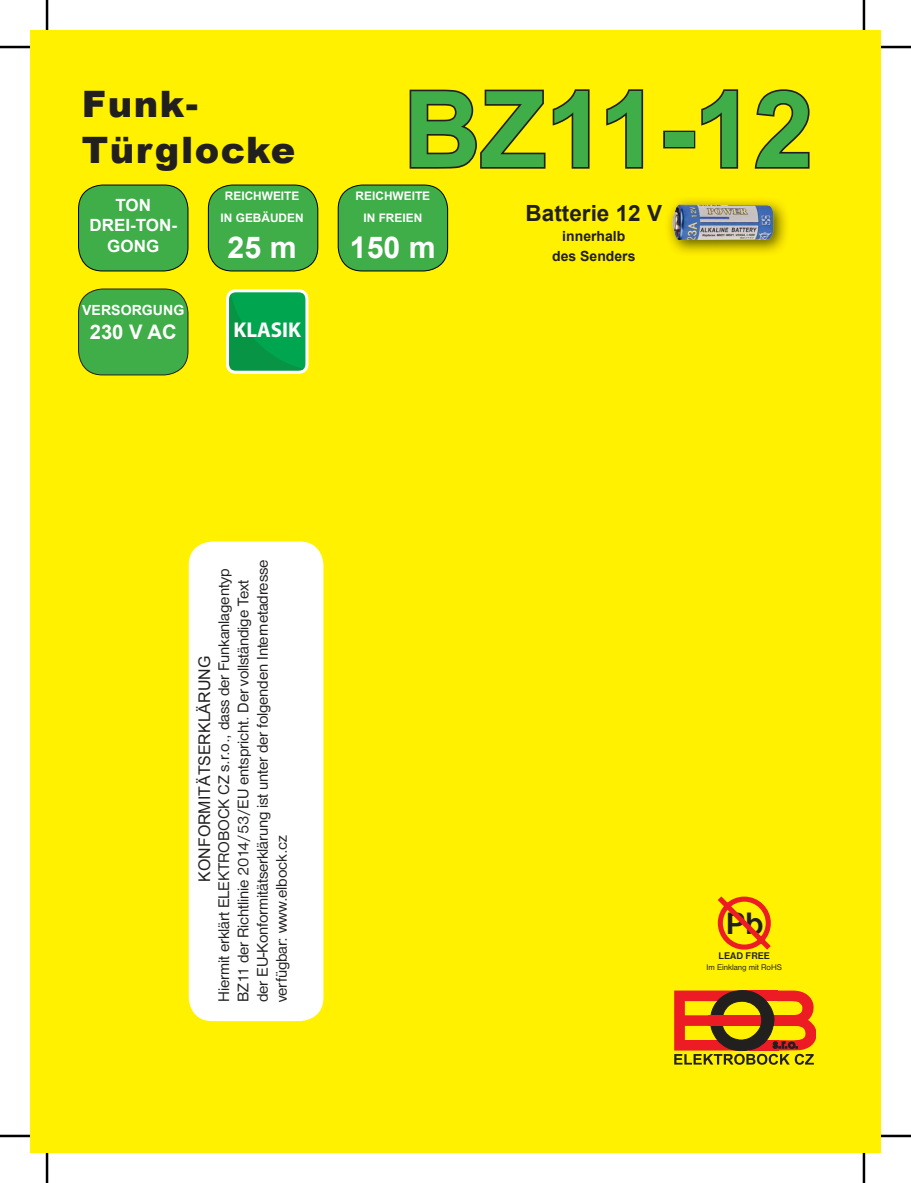
<style>
.page{position:relative;width:911px;height:1183px;background:#fff}
.page>*{position:absolute;margin:0;border:0;box-sizing:border-box;transform-origin:0 0}
.t1{font:700 105.8px "Arial";color:#3fad48}
.t2{font:900 36.4px/46.4px "Arial";letter-spacing:.04em;color:#221f1f}
.t3{font:700 32.2px "Nimbus Sans DOT";color:#231f20}
.t4{font:700 30px "Arial";color:#fff}
.t5{font:700 22.2px "Arial";color:#221f1f}
.t6{font:700 21.4px "Myriad Pro";color:#fff}
.t7{font:700 20px "Arial";color:#fff}
.t8{font:700 16.8px/20.2px "Arial";color:#fff;text-align:center}
.t9{font:16px/19.2px "Nimbus Sans DOT";letter-spacing:-.01em;color:#221f1f}
.t10{font:16px "Arial";color:#221f1f}
.t11{font:700 14px/20px "Arial";color:#221f1f;text-align:center}
.t12{font:700 14px "Arial";color:#fff}
.t13{font:700 11.8px/21.2px "Arial";color:#fff;text-align:center}
.t14{font:700 10px "Nimbus Sans DOT";color:#221f1f}
.t15{font:8.4px "Nimbus Sans DOT";color:#221f1f}
</style>
<div class="page">
<div style="left:30px;top:30px;width:850px;height:1123px;background:#fff100"></div>
<svg style="left:674px;top:990px;width:141px;height:74px"></svg>
<div style="left:189px;top:541px;width:134px;height:480px;background:#fff;border-radius:24px"></div>
<svg style="left:717px;top:896px;width:53px;height:53px"></svg>
<div style="left:79px;top:185px;width:109px;height:86px;background:#3fad48;border-radius:24px"></div>
<div style="left:78px;top:185px;width:110px;height:86px;border:1px solid #000;border-radius:24px"></div>
<div style="left:79px;top:289px;width:109px;height:86px;background:#3fad48;border-radius:24px"></div>
<div style="left:78px;top:289px;width:110px;height:86px;border:1px solid #221f1f;border-radius:24px"></div>
<div style="left:208px;top:185px;width:110px;height:86px;background:#3fad48;border-radius:24px"></div>
<div style="left:208px;top:185px;width:110px;height:86px;border:1px solid #000;border-radius:24px"></div>
<div style="left:338px;top:185px;width:109px;height:86px;background:#3fad48;border-radius:24px"></div>
<div style="left:338px;top:185px;width:110px;height:86px;border:1px solid #000;border-radius:24px"></div>
<svg style="left:230px;top:291px;width:77px;height:78px;background:#029f4c"></svg>
<div style="left:226px;top:289px;width:82px;height:85px;border:3px solid #fff;border-radius:9px"></div>
<svg style="left:409px;top:89px;width:400px;height:80px"></svg>
<img style="left:668px;top:199px;width:119px;height:55px">
<img style="left:672px;top:205px;width:101px;height:35px">
<hr style="left:0;top:46px;width:30px;height:2px;background:#000">
<hr style="left:880px;top:46px;width:30px;height:2px;background:#000">
<hr style="left:0;top:1134px;width:30px;height:3px;background:#000">
<hr style="left:880px;top:1134px;width:30px;height:3px;background:#000">
<hr style="left:46px;top:0;width:2px;height:30px;background:#000">
<hr style="left:46px;top:1153px;width:2px;height:30px;background:#000">
<hr style="left:862px;top:0;width:3px;height:30px;background:#000">
<hr style="left:862px;top:1153px;width:3px;height:30px;background:#000">
<h2 class="t2" style="left:82px;top:84px;width:215px">Funk-<br>Türglocke</h2>
<p class="t8" style="left:89px;top:197px;width:89px">TON<br>DREI-TON-<br>GONG</p>
<p class="t12" style="left:82px;top:305px;width:104px">VERSORGUNG</p>
<p class="t7" style="left:90px;top:325px;width:88px">230 V AC</p>
<p class="t13" style="left:220px;top:187px;width:85px">REICHWEITE<br>IN GEBÄUDEN</p>
<h3 class="t4" style="left:227px;top:236px;width:71px">25 m</h3>
<h3 class="t6" style="left:233px;top:317px;width:69px">KLASIK</h3>
<h1 class="t1" style="left:403px;top:90px;width:411px">BZ11-12</h1>
<p class="t13" style="left:355px;top:187px;width:76px">REICHWEITE<br>IN FREIEN</p>
<h3 class="t4" style="left:350px;top:236px;width:87px">150 m</h3>
<h3 class="t5" style="left:525px;top:205px;width:138px">Batterie 12 V</h3>
<p class="t11" style="left:552px;top:227px;width:85px">innerhalb des Senders</p>
<p class="t10" style="left:195px;top:881px;width:227px;rotate:-90deg">KONFORMITÄTSERKLÄRUNG</p>
<p class="t9" style="left:215px;top:1002px;width:444px;rotate:-90deg">Hiermit erklärt ELEKTROBOCK CZ s.r.o., dass der Funkanlagentyp BZ11 der Richtlinie 2014/53/EU entspricht. Der vollständige Text der EU-Konformitätserklärung ist unter der folgenden Internetadresse verfügbar: www.elbock.cz</p>
<h3 class="t3" style="left:725px;top:904px;width:39px">Pb</h3>
<p class="t14" style="left:718px;top:950px;width:53px">LEAD FREE</p>
<p class="t15" style="left:706px;top:963px;width:77px">Im Einklang mit RoHS</p>
</div>
